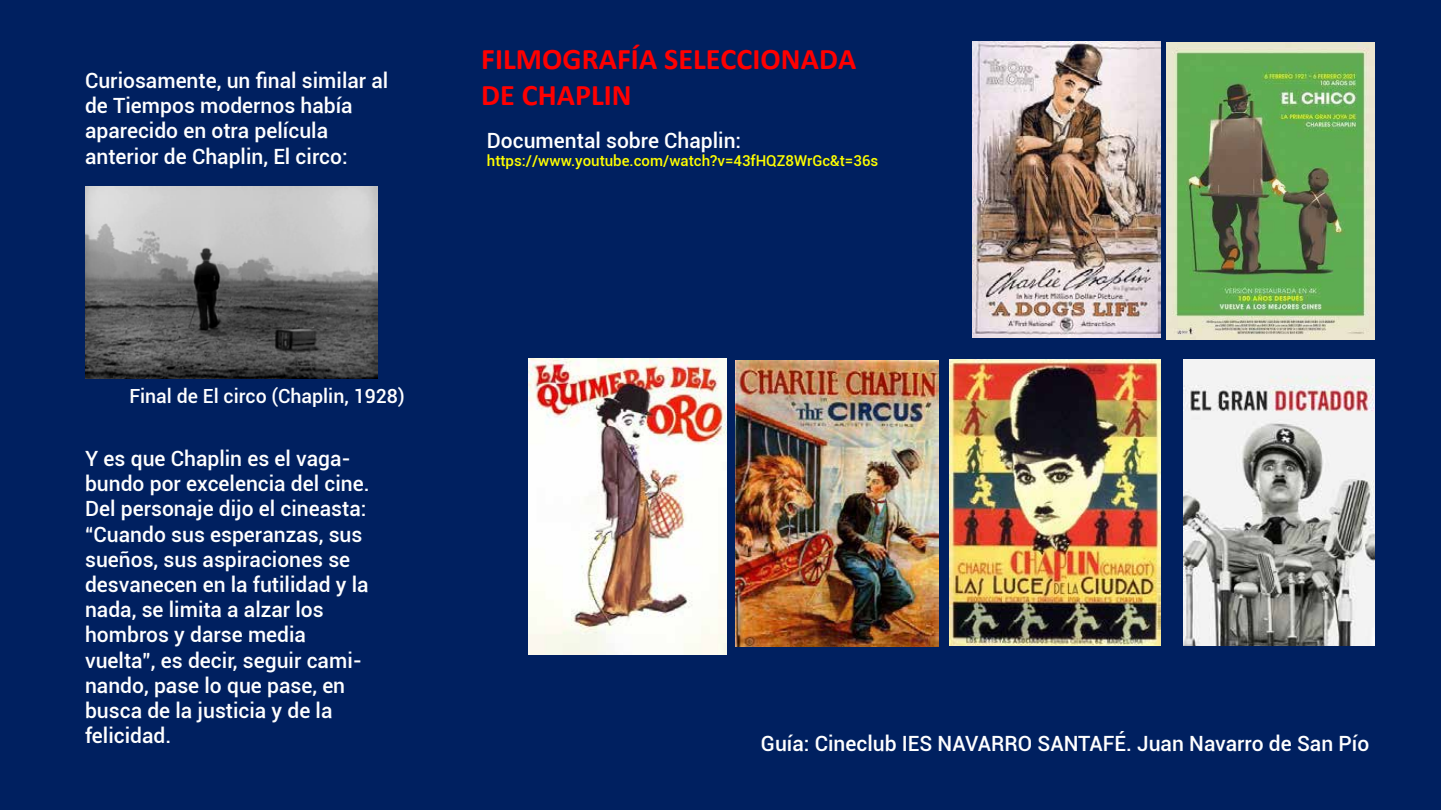
<style>
.page{position:relative;width:1441px;height:810px;background:#fff}
.page>*{position:absolute;margin:0;border:0;box-sizing:border-box;transform-origin:0 0}
.t1{font:700 30px/36px "Calibri";color:#f00}
.t2{font:500 21px/25.2px "Roboto";color:#fff}
.t3{font:500 19.5px "Roboto";color:#fff}
.t4{font:500 15px "Roboto";color:#ff0}
</style>
<div class="page">
<div style="left:0;top:0;width:1440px;height:810px;background:#002060"></div>
<img style="left:85px;top:187px;width:292px;height:191px">
<img style="left:972px;top:41px;width:188px;height:297px">
<img style="left:1166px;top:43px;width:207px;height:296px">
<img style="left:529px;top:358px;width:197px;height:297px">
<img style="left:735px;top:360px;width:203px;height:286px">
<img style="left:949px;top:359px;width:211px;height:287px">
<img style="left:1183px;top:359px;width:190px;height:287px">
<p class="t2" style="left:85px;top:67px;width:305px">Curiosamente, un final similar al de Tiempos modernos había aparecido en otra película anterior de Chaplin, El circo:</p>
<h1 class="t1" style="left:481px;top:40px;width:376px">FILMOGRAFÍA SELECCIONADA<br>DE CHAPLIN</h1>
<p class="t2" style="left:487px;top:128px;width:256px">Documental sobre Chaplin:</p>
<p class="t4" style="left:487px;top:150px;width:393px">https://www.youtube.com/watch?v=43fHQZ8WrGc&amp;t=36s</p>
<p class="t3" style="left:129px;top:383px;width:277px">Final de El circo (Chaplin, 1928)</p>
<p class="t2" style="left:85px;top:445px;width:286px">Y es que Chaplin es el vaga&shy;bundo por excelencia del cine.<br>Del personaje dijo el cineasta: “Cuando sus esperanzas, sus sueños, sus aspiraciones se desvanecen en la futilidad y la nada, se limita a alzar los hombros y darse media vuelta”, es decir, seguir cami&shy;nando, pase lo que pase, en busca de la justicia y de la felicidad.</p>
<p class="t2" style="left:760px;top:730px;width:610px">Guía: Cineclub IES NAVARRO SANTAFÉ. Juan Navarro de San Pío</p>
</div>
